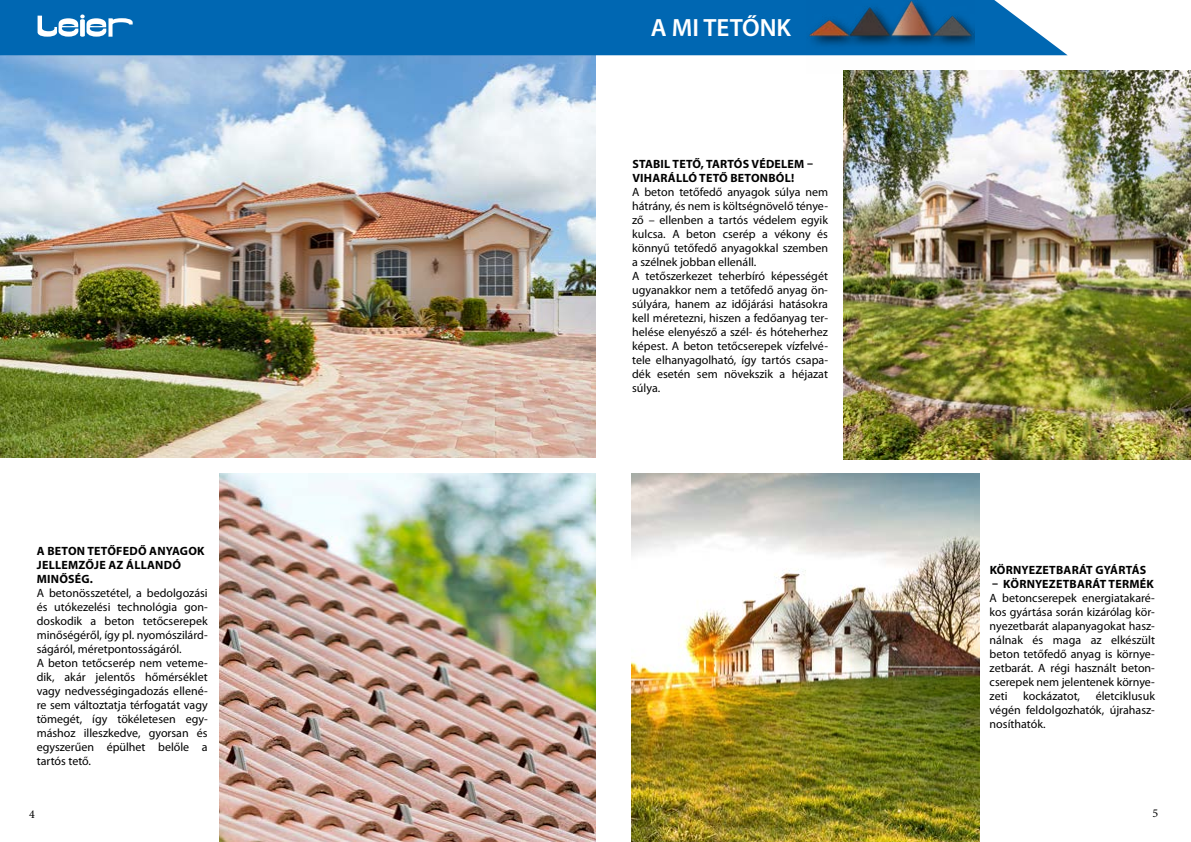
<style>
.page{position:relative;width:1191px;height:842px;background:#fff}
.page>*{position:absolute;margin:0;border:0;box-sizing:border-box;transform-origin:0 0}
.t1{font:600 25px "Myriad Pro";color:#fff}
.t2{font:12px/14px "Myriad Pro";color:#000}
.t3{font:700 12px/14px "Myriad Pro";letter-spacing:.02em;color:#000}
.t4{font:12px "Minion Pro";color:#000}
</style>
<div class="page">
<img style="left:0;top:55px;width:595px;height:402px">
<div style="left:0;top:0;width:1067px;height:55px;background:#0067b2"></div>
<svg style="left:38px;top:15px;width:95px;height:22px"></svg>
<img style="left:806px;top:0;width:168px;height:56px">
<img style="left:220px;top:473px;width:375px;height:369px">
<img style="left:843px;top:70px;width:348px;height:389px">
<img style="left:631px;top:473px;width:348px;height:369px">
<h1 class="t1" style="left:651px;top:12px;width:142px">A MI TETŐNK</h1>
<p class="t3" style="left:37px;top:544px;width:169px">A BETON TETŐFEDŐ ANYAGOK<br>JELLEMZŐJE AZ ÁLLANDÓ<br>MINŐSÉG.</p>
<p class="t2" style="left:37px;top:586px;width:172px">A betonösszetétel, a bedolgozási és utókezelési technológia gon&shy;doskodik a beton tetőcserepek minőségéről, így pl. nyomószilárd&shy;ságáról, méretpontosságáról.<br>A beton tetőcserép nem veteme&shy;dik, akár jelentős hőmérséklet vagy nedvességingadozás ellené&shy;re sem változtatja térfogatát vagy tömegét, így tökéletesen egy&shy;máshoz illeszkedve, gyorsan és egyszerűen épülhet belőle a tartós tető.</p>
<p class="t3" style="left:632px;top:156px;width:182px">STABIL TETŐ, TARTÓS VÉDELEM –<br>VIHARÁLLÓ TETŐ BETONBÓL!</p>
<p class="t2" style="left:632px;top:184px;width:197px">A beton tetőfedő anyagok súlya nem hátrány, és nem is költségnövelő ténye&shy;ző – ellenben a tartós védelem egyik kulcsa. A beton cserép a vékony és könnyű tetőfedő anyagokkal szemben a szélnek jobban ellenáll.<br>A tetőszerkezet teherbíró képességét ugyanakkor nem a tetőfedő anyag ön&shy;súlyára, hanem az időjárási hatásokra kell méretezni, hiszen a fedőanyag ter&shy;helése elenyésző a szél- és hóteherhez képest. A beton tetőcserepek vízfelvé&shy;tele elhanyagolható, így tartós csapa&shy;dék esetén sem növekszik a héjazat súlya.</p>
<p class="t3" style="left:989px;top:562px;width:158px">KÖRNYEZETBARÁT GYÁRTÁS</p>
<p class="t3" style="left:992px;top:576px;width:163px">– KÖRNYEZETBARÁT TERMÉK</p>
<p class="t2" style="left:989px;top:591px;width:167px;text-align:justify">A betoncserepek energiatakaré&shy;kos gyártása során kizárólag kör&shy;nyezetbarát alapanyagokat hasz&shy;nálnak és maga az elkészült beton tetőfedő anyag is környe&shy;zetbarát. A régi használt beton&shy;cserepek nem jelentenek környe&shy;zeti</p>
<p class="t2" style="left:989px;top:689px;width:167px;text-align:justify;text-indent:106px">életciklusuk végén feldolgozhatók, újrahasz&shy;nosíthatók.</p>
<p class="t2" style="left:1023px;top:689px;width:58px">kockázatot,</p>
<p class="t4" style="left:29px;top:806px;width:7px">4</p>
<p class="t4" style="left:1152px;top:805px;width:7px">5</p>
</div>
